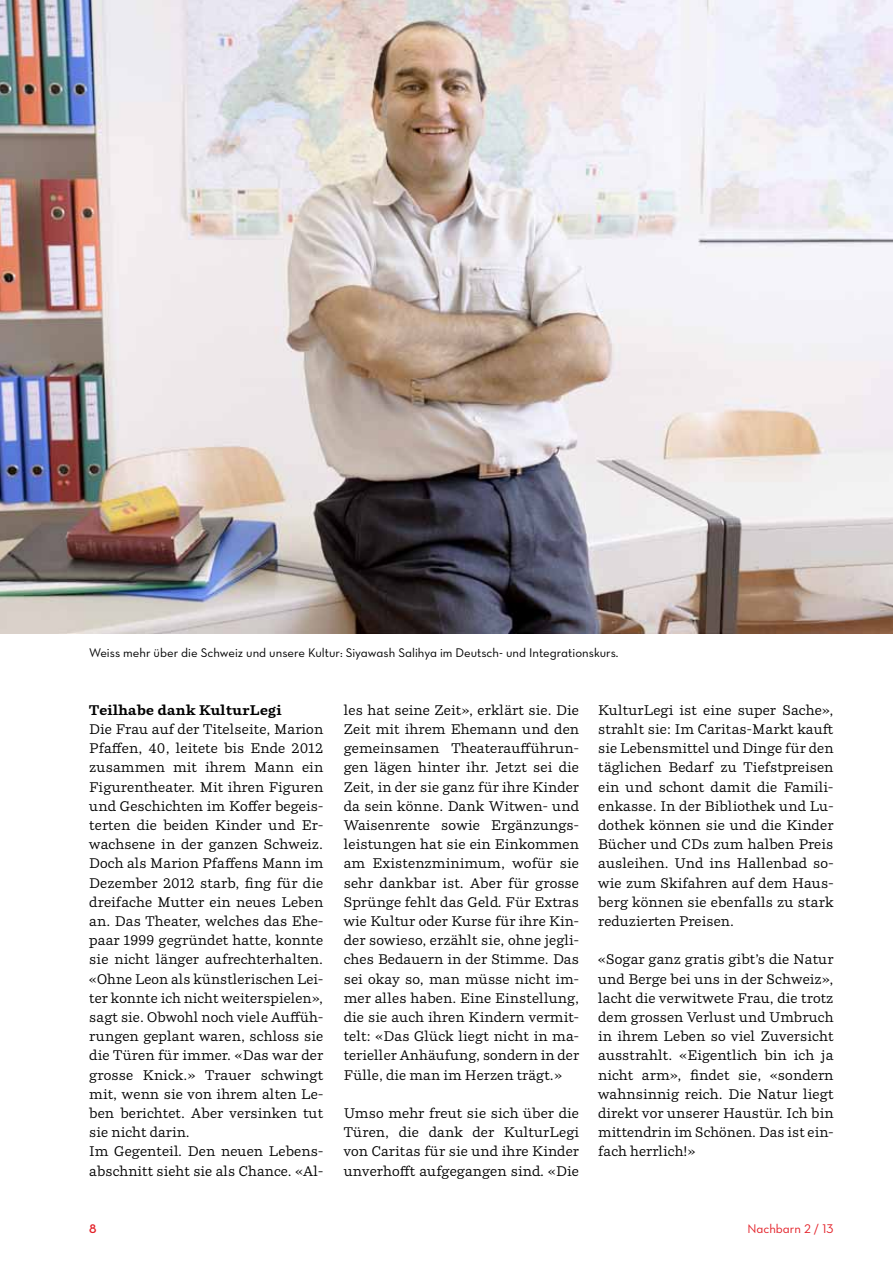
<style>
.page{position:relative;width:893px;height:1263px;background:#fff}
.page>*{position:absolute;margin:0;border:0;box-sizing:border-box;transform-origin:0 0}
.t1{font:13.8px/19.2px "Parry Pro";letter-spacing:.01em;color:#000;text-align:justify}
.t2{font:700 13.8px "Parry Pro";letter-spacing:.02em;color:#000}
.t3{font:12.75px "Neutraface Text Book Alt";color:#000}
.t4{font:12.75px "Neutraface Text Book Alt";color:#e31f27}
.t5{font:12.75px "Neutraface Text Demi Alt";color:#e31f27}
</style>
<div class="page">
<img style="left:0;top:0;width:893px;height:634px">
<p class="t3" style="left:89px;top:645px;width:531px">Weiss mehr über die Schweiz und unsere Kultur: Siyawash Salihya im Deutsch- und Integrationskurs.</p>
<p class="t2" style="left:89px;top:700px;width:194px">Teilhabe dank KulturLegi</p>
<p class="t1" style="left:89px;top:719px;width:235px;text-align:left">Die Frau auf der Titelseite, Marion<br>Pfaffen, 40, leitete bis Ende 2012 zusammen mit ihrem Mann ein<br>Figurentheater. Mit ihren Figuren und Geschichten im Koffer begeis&shy;terten die beiden Kinder und Er&shy;wachsene in der ganzen Schweiz.<br>Doch als Marion Pfaffens Mann im<br>Dezember 2012 starb, fing für die dreifache Mutter ein neues Leben an. Das Theater, welches das Ehe&shy;paar 1999 gegründet hatte, konnte sie nicht länger aufrechterhalten. «Ohne Leon als künstlerischen Lei&shy;ter konnte ich nicht weiterspielen», sagt sie. Obwohl noch viele Auffüh&shy;rungen geplant waren, schloss sie die Türen für immer. «Das war der grosse Knick.» Trauer schwingt mit, wenn sie von ihrem alten Le&shy;ben berichtet. Aber versinken tut sie nicht darin.<br>Im Gegenteil. Den neuen Lebens&shy;abschnitt sieht sie als Chance. «Al-</p>
<p class="t1" style="left:344px;top:700px;width:237px">les hat seine Zeit», erklärt sie. Die Zeit mit ihrem Ehemann und den gemeinsamen Theateraufführun&shy;gen lägen hinter ihr. Jetzt sei die Zeit, in der sie ganz für ihre Kinder da sein könne. Dank Witwen- und Waisenrente sowie Ergänzungs&shy;leistungen hat sie ein Einkommen am Existenzminimum, wofür sie sehr dankbar ist. Aber für grosse Sprünge fehlt das Geld. Für Extras wie Kultur oder Kurse für ihre Kin&shy;der sowieso, erzählt sie, ohne jegli&shy;ches Bedauern in der Stimme. Das sei okay so, man müsse nicht im&shy;mer alles haben. Eine Einstellung, die sie auch ihren Kindern vermit&shy;telt: «Das Glück liegt nicht in ma&shy;terieller Anhäufung, sondern in der Fülle, die man im Herzen trägt.»</p>
<p class="t1" style="left:344px;top:1103px;width:237px">Umso mehr freut sie sich über die Türen, die dank der KulturLegi von Caritas für sie und ihre Kinder unverhofft aufgegangen sind. «Die</p>
<p class="t1" style="left:598px;top:700px;width:237px">KulturLegi ist eine super Sache», strahlt sie: Im Caritas-Markt kauft sie Lebensmittel und Dinge für den täglichen Bedarf zu Tiefstpreisen ein und schont damit die Famili&shy;enkasse. In der Bibliothek und Lu&shy;dothek können sie und die Kinder Bücher und CDs zum halben Preis ausleihen. Und ins Hallenbad so&shy;wie zum Skifahren auf dem Haus&shy;berg können sie ebenfalls zu stark reduzierten Preisen.</p>
<p class="t1" style="left:598px;top:950px;width:237px">«Sogar ganz gratis gibt’s die Natur und Berge bei uns in der Schweiz», lacht die verwitwete Frau, die trotz dem grossen Verlust und Umbruch in ihrem Leben so viel Zuversicht ausstrahlt. «Eigentlich bin ich ja nicht arm», findet sie, «sondern wahnsinnig reich. Die Natur liegt direkt vor unserer Haustür. Ich bin mittendrin im Schönen. Das ist ein&shy;fach herrlich!»</p>
<p class="t5" style="left:89px;top:1221px;width:9px">8</p>
<p class="t4" style="left:747px;top:1221px;width:87px">Nachbarn 2 / 13</p>
</div>
